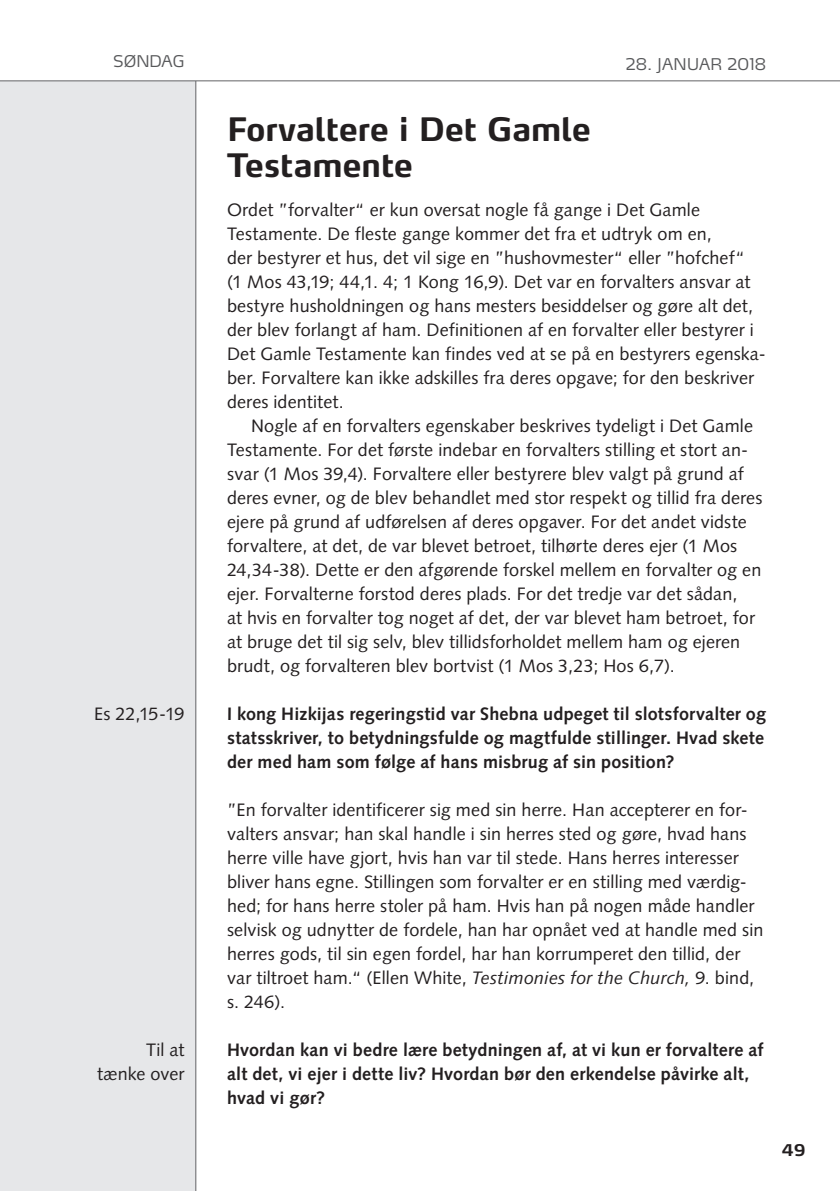
<style>
.page{position:relative;width:840px;height:1191px;background:#fff}
.page>*{position:absolute;margin:0;border:0;box-sizing:border-box;transform-origin:0 0}
.t1{font:700 32px/36px "Max LF";color:#231f20}
.t2{font:18px/24px "Syntax LT Std";letter-spacing:.005em;color:#231f20}
.t3{font:700 18px/24px "Syntax LT Std";letter-spacing:.01em;color:#231f20;text-align:justify}
.t4{font:300 16px "Max LF";letter-spacing:.005em;color:#57585a}
.t5{font:700 16px "Max LF";color:#231f20}
.s1{font-style:italic}
</style>
<div class="page">
<div style="left:0;top:0;width:196px;height:1191px;background:#e6e7e9"></div>
<hr style="left:195px;top:0;width:1px;height:1191px;background:#636366">
<div style="left:0;top:0;width:839px;height:81px;background:#fff"></div>
<hr style="left:0;top:80px;width:839px;height:1px;background:#636366">
<p class="t4" style="left:113px;top:55px;width:73px">SØNDAG</p>
<p class="t2" style="left:94px;top:703px;width:92px">Es 22,15-19</p>
<p class="t2" style="left:97px;top:1039px;width:89px;text-align:right">Til at tænke over</p>
<p class="t4" style="left:625px;top:58px;width:142px">28. JANUAR 2018</p>
<h1 class="t1" style="left:227px;top:114px;width:365px">Forvaltere i Det Gamle<br>Testamente</h1>
<p class="t2" style="left:227px;top:199px;width:540px">Ordet ”forvalter“ er kun oversat nogle få gange i Det Gamle Testamente. De fleste gange kommer det fra et udtryk om en,<br>der bestyrer et hus, det vil sige en ”hushovmester“ eller ”hofchef“<br>(1 Mos 43,19; 44,1. 4; 1 Kong 16,9). Det var en forvalters ansvar at bestyre husholdningen og hans mesters besiddelser og gøre alt det, der blev forlangt af ham. Definitionen af en forvalter eller bestyrer i Det Gamle Testamente kan findes ved at se på en bestyrers egenska&shy;ber. Forvaltere kan ikke adskilles fra deres opgave; for den beskriver deres identitet.</p>
<p class="t2" style="left:227px;top:415px;width:536px;text-indent:24px">Nogle af en forvalters egenskaber beskrives tydeligt i Det Gamle Testamente. For det første indebar en forvalters stilling et stort an&shy;svar (1 Mos 39,4). Forvaltere eller bestyrere blev valgt på grund af deres evner, og de blev behandlet med stor respekt og tillid fra deres ejere på grund af udførelsen af deres opgaver. For det andet vidste forvaltere, at det, de var blevet betroet, tilhørte deres ejer (1 Mos 24,34-38). Dette er den afgørende forskel mellem en forvalter og en ejer. Forvalterne forstod deres plads. For det tredje var det sådan,<br>at hvis en forvalter tog noget af det, der var blevet ham betroet, for at bruge det til sig selv, blev tillidsforholdet mellem ham og ejeren brudt, og forvalteren blev bortvist (1 Mos 3,23; Hos 6,7).</p>
<p class="t3" style="left:227px;top:703px;width:540px">I kong Hizkijas regeringstid var Shebna udpeget til slotsforvalter og statsskriver, to betydningsfulde og magtfulde stillinger. Hvad skete der med ham som følge af hans misbrug af sin position?</p>
<p class="t2" style="left:227px;top:799px;width:537px">”En forvalter identificerer sig med sin herre. Han accepterer en for&shy;valters ansvar; han skal handle i sin herres sted og gøre, hvad hans herre ville have gjort, hvis han var til stede. Hans herres interesser bliver hans egne. Stillingen som forvalter er en stilling med værdig&shy;hed; for hans herre stoler på ham. Hvis han på nogen måde handler selvisk og udnytter de fordele, han har opnået ved at handle med sin herres gods, til sin egen fordel, har han korrumperet den tillid, der var tiltroet ham.“ (Ellen White, <span class="s1">Testimonies for the Church,</span> 9. bind, s. 246).</p>
<p class="t3" style="left:227px;top:1039px;width:537px;text-align:left">Hvordan kan vi bedre lære betydningen af, at vi kun er forvaltere af alt det, vi ejer i dette liv? Hvordan bør den erkendelse påvirke alt, hvad vi gør?</p>
<p class="t5" style="left:781px;top:1144px;width:25px">49</p>
</div>
